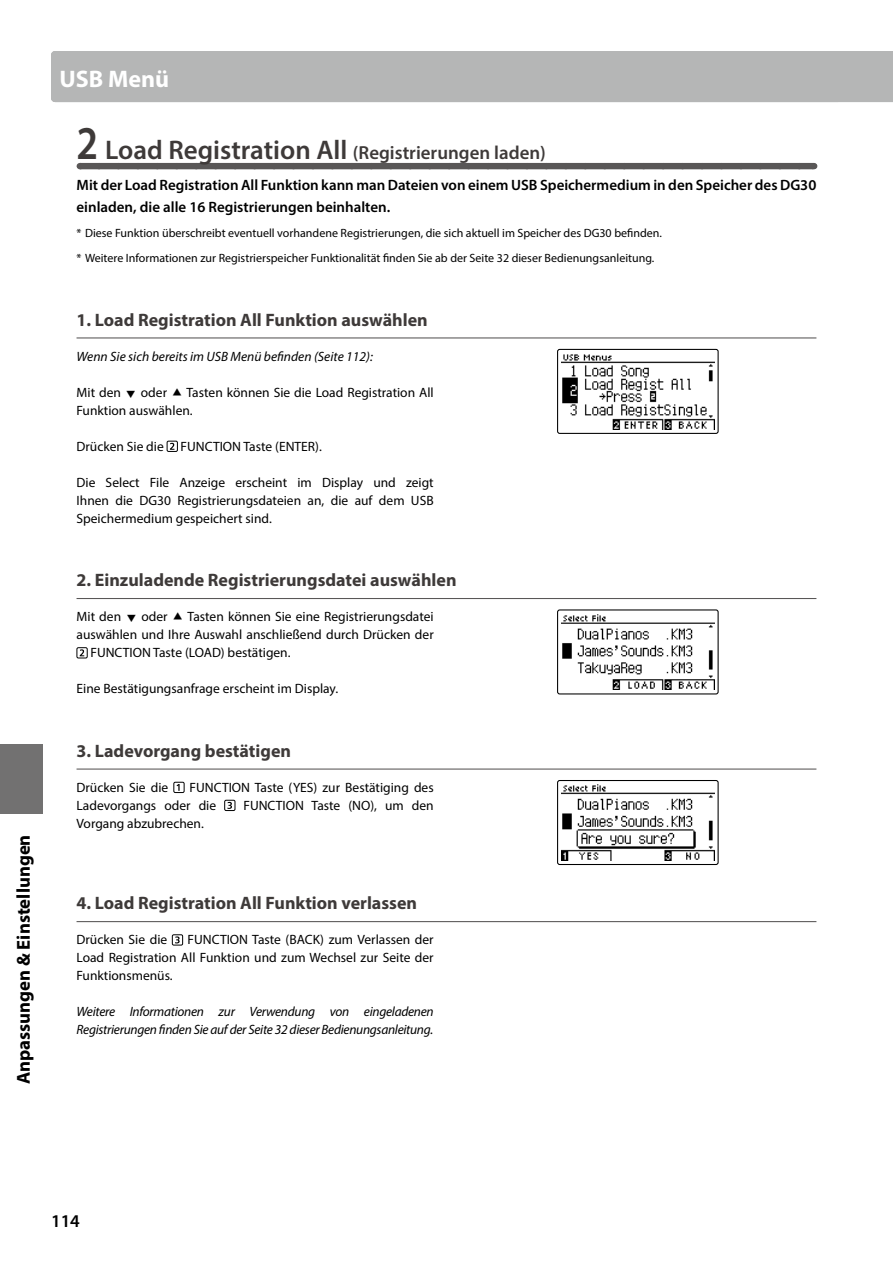
<style>
.page{position:relative;width:893px;height:1263px;background:#fff}
.page>*{position:absolute;margin:0;border:0;box-sizing:border-box;transform-origin:0 0}
.t1{font:700 24px "Myriad Pro";color:#fff}
.t2{font:600 18.9px "Myriad Pro";color:#3e3a39}
.t3{font:700 18.75px "Myriad Pro";color:#000}
.t4{font:700 18px "Myriad Pro";color:#3e3a39}
.t5{font:600 18px "Myriad Pro";color:#000}
.t6{font:600 15px/22.5px "Myriad Pro";color:#000}
.t7{font:13.5px/18px "Myriad Pro";color:#000}
.t8{font:italic 13.5px/18px "Myriad Pro";letter-spacing:-.02em;color:#000}
.t9{font:italic 13.5px "Myriad Pro";color:#000}
.t10{font:12px/25px "Myriad Pro";color:#000}
.s1{font-size:47.25px}
.s2{font-size:27px}
</style>
<div class="page">
<div style="left:0;top:744px;width:43px;height:69px;background:#727171"></div>
<div style="left:51px;top:51px;width:842px;height:51px;background:#b5b6b6"></div>
<div style="left:80px;top:163px;width:733px;height:6px;background:#595757"></div>
<hr style="left:77px;top:337px;width:739px;height:1px;background:#595757">
<hr style="left:77px;top:598px;width:739px;height:1px;background:#595757">
<hr style="left:77px;top:768px;width:739px;height:2px;background:#595757">
<hr style="left:77px;top:921px;width:739px;height:1px;background:#595757">
<div style="left:167px;top:441px;width:11px;height:11px;border:1px solid #000"></div>
<svg style="left:170px;top:443px;width:4px;height:7px"></svg>
<div style="left:77px;top:647px;width:11px;height:11px;border:1px solid #000"></div>
<svg style="left:80px;top:649px;width:4px;height:7px"></svg>
<div style="left:173px;top:782px;width:11px;height:11px;border:1px solid #000"></div>
<svg style="left:177px;top:784px;width:3px;height:7px"></svg>
<div style="left:224px;top:800px;width:11px;height:11px;border:1px solid #000"></div>
<svg style="left:227px;top:802px;width:5px;height:7px"></svg>
<div style="left:172px;top:934px;width:11px;height:11px;border:1px solid #000"></div>
<svg style="left:175px;top:936px;width:5px;height:7px"></svg>
<img style="left:561px;top:354px;width:153px;height:75px">
<div style="left:557px;top:349px;width:162px;height:85px;border:1px solid #000;border-radius:2px"></div>
<img style="left:561px;top:614px;width:153px;height:76px">
<div style="left:557px;top:609px;width:162px;height:85px;border:1px solid #000;border-radius:2px"></div>
<img style="left:561px;top:784px;width:153px;height:76px">
<div style="left:557px;top:780px;width:162px;height:85px;border:1px solid #000;border-radius:2px"></div>
<h3 class="t3" style="left:11px;top:1084px;width:251px;rotate:-90deg">Anpassungen &amp; Einstellungen</h3>
<h1 class="t1" style="left:60px;top:63px;width:111px">USB Menü</h1>
<h2 class="t2" style="left:77px;top:140px;width:471px"><span class="s1">2</span> <span class="s2">Load Registration All</span> (Registrierungen laden)</h2>
<p class="t6" style="left:77px;top:173px;width:741px">Mit der Load Registration All Funktion kann man Dateien von einem USB Speichermedium in den Speicher des DG30 einladen, die alle 16 Registrierungen beinhalten.</p>
<p class="t10" style="left:77px;top:220px;width:587px">* Diese Funktion überschreibt eventuell vorhandene Registrierungen, die sich aktuell im Speicher des DG30 befinden. * Weitere Informationen zur Registrierspeicher Funktionalität finden Sie ab der Seite 32 dieser Bedienungsanleitung.</p>
<h3 class="t4" style="left:77px;top:308px;width:353px">1. Load Registration All Funktion auswählen</h3>
<p class="t9" style="left:77px;top:348px;width:298px">Wenn Sie sich bereits im USB Menü befinden (Seite 112):</p>
<p class="t7" style="left:77px;top:383px;width:46px">Mit den</p>
<p class="t7" style="left:141px;top:383px;width:28px">oder</p>
<p class="t7" style="left:77px;top:383px;width:359px;text-indent:110px">Tasten können Sie die Load Registration All<br>Funktion auswählen.</p>
<p class="t7" style="left:77px;top:437px;width:247px">Drücken Sie die FUNCTION Taste (ENTER).</p>
<p class="t7" style="left:77px;top:473px;width:359px;text-align:justify">Die Select File Anzeige erscheint im Display und zeigt Ihnen die DG30 Registrierungsdateien an, die auf dem USB Speichermedium gespeichert sind.</p>
<h3 class="t4" style="left:77px;top:568px;width:382px">2. Einzuladende Registrierungsdatei auswählen</h3>
<p class="t7" style="left:77px;top:607px;width:46px">Mit den</p>
<p class="t7" style="left:142px;top:607px;width:28px">oder</p>
<p class="t7" style="left:188px;top:607px;width:248px">Tasten können Sie eine Registrierungsdatei</p>
<p class="t7" style="left:77px;top:625px;width:359px">auswählen und Ihre Auswahl anschließend durch Drücken der</p>
<p class="t7" style="left:90px;top:643px;width:202px">FUNCTION Taste (LOAD) bestätigen.</p>
<p class="t7" style="left:77px;top:679px;width:263px">Eine Bestätigungsanfrage erscheint im Display.</p>
<h3 class="t4" style="left:77px;top:739px;width:216px">3. Ladevorgang bestätigen</h3>
<p class="t7" style="left:77px;top:778px;width:93px">Drücken Sie die</p>
<p class="t7" style="left:77px;top:778px;width:359px;text-indent:113px">FUNCTION Taste (YES) zur Bestätiging des<br>Ladevorgangs oder die</p>
<p class="t7" style="left:243px;top:796px;width:192px">FUNCTION Taste (NO), um den</p>
<p class="t7" style="left:77px;top:814px;width:129px">Vorgang abzubrechen.</p>
<h3 class="t4" style="left:77px;top:891px;width:342px">4. Load Registration All Funktion verlassen</h3>
<p class="t7" style="left:77px;top:931px;width:92px">Drücken Sie die</p>
<p class="t7" style="left:77px;top:931px;width:359px;text-align:justify;text-indent:111px">FUNCTION Taste (BACK) zum Verlassen der Load Registration All Funktion und zum Wechsel zur Seite der Funktionsmenüs.</p>
<p class="t8" style="left:77px;top:1003px;width:359px">Weitere Informationen zur Verwendung von eingeladenen<br>Registrierungen finden Sie auf der Seite 32 dieser Bedienungsanleitung.</p>
<h3 class="t5" style="left:51px;top:1209px;width:30px">114</h3>
</div>
